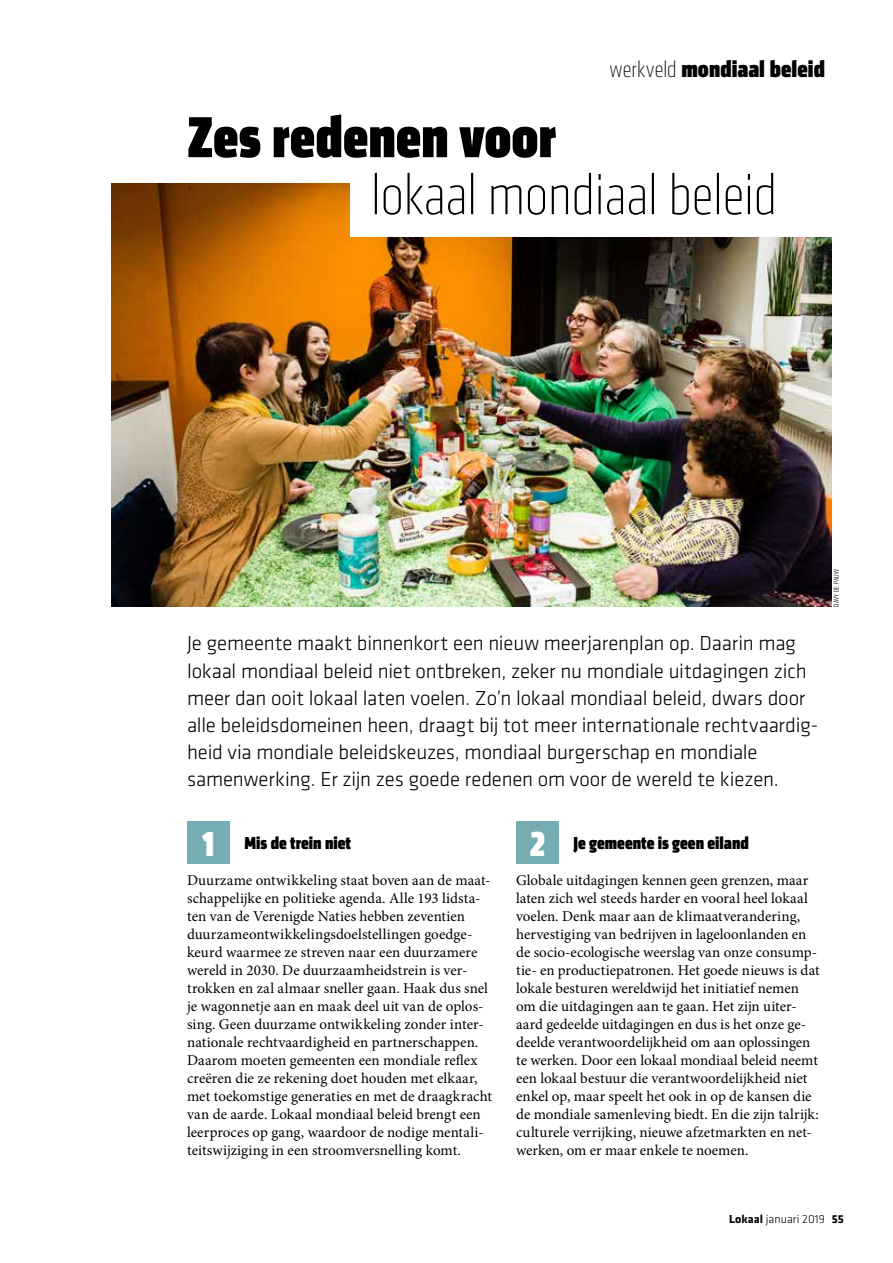
<style>
.page{position:relative;width:893px;height:1263px;background:#fff}
.page>*{position:absolute;margin:0;border:0;box-sizing:border-box;transform-origin:0 0}
.t1{font:200 condensed 60px "Klavika Display";color:#000}
.t2{font:900 condensed 60px "Klavika Display";color:#000}
.t3{font:900 condensed 24px "Klavika Display";letter-spacing:.005em;color:#000}
.t4{font:300 21px/27px "Klavika";letter-spacing:-.01em;color:#000}
.t5{font:900 condensed 18px "Klavika Display";color:#000}
.t6{font:15px/18px "Minion Pro";color:#000}
.t7{font:300 12px "Klavika";letter-spacing:.005em;color:#000}
.t8{font:300 7.5px "Klavika Condensed";letter-spacing:.025em;color:#000}
.s1{font-weight:200}
.s2{font-size:36px;color:#fff}
.s3{font-weight:700}
</style>
<div class="page">
<img style="left:112px;top:184px;width:719px;height:423px">
<div style="left:351px;top:164px;width:542px;height:72px;background:#fff"></div>
<div style="left:187px;top:821px;width:43px;height:42px;background:#76adb2"></div>
<div style="left:516px;top:821px;width:43px;height:42px;background:#76adb2"></div>
<h2 class="t3" style="left:610px;top:55px;width:216px"><span class="s1">werkveld</span> mondiaal beleid</h2>
<h1 class="t2" style="left:187px;top:102px;width:370px">Zes redenen voor</h1>
<h1 class="t1" style="left:371px;top:163px;width:407px">lokaal mondiaal beleid</h1>
<p class="t4" style="left:187px;top:630px;width:633px">Je gemeente maakt binnenkort een nieuw meerjarenplan op. Daarin mag lokaal mondiaal beleid niet ontbreken, zeker nu mondiale uitdagingen zich meer dan ooit lokaal laten voelen. Zo’n lokaal mondiaal beleid, dwars door alle beleidsdomeinen heen, draagt bij tot meer internationale rechtvaardig&shy;heid via mondiale beleidskeuzes, mondiaal burgerschap en mondiale samenwerking. Er zijn zes goede redenen om voor de wereld te kiezen.</p>
<p class="t8" style="left:832px;top:607px;width:40px;rotate:-90deg">DAVY DE PAUW</p>
<p class="t5" style="left:202px;top:832px;width:150px"><span class="s2">1</span> Mis de trein niet</p>
<p class="t6" style="left:187px;top:871px;width:306px">Duurzame ontwikkeling staat boven aan de maat&shy;schappelijke en politieke agenda. Alle 193 lidsta&shy;ten van de Verenigde Naties hebben zeventien duurzameontwikkelingsdoelstellingen goedge&shy;keurd waarmee ze streven naar een duurzamere wereld in 2030. De duurzaamheidstrein is ver&shy;trokken en zal almaar sneller gaan. Haak dus snel je wagonnetje aan en maak deel uit van de oplos&shy;sing. Geen duurzame ontwikkeling zonder inter&shy;nationale rechtvaardigheid en partnerschappen.<br>Daarom moeten gemeenten een mondiale reflex creëren die ze rekening doet houden met elkaar, met toekomstige generaties en met de draagkracht van de aarde. Lokaal mondiaal beleid brengt een leerproces op gang, waardoor de nodige mentali&shy;teitswijziging in een stroomversnelling komt.</p>
<p class="t5" style="left:530px;top:832px;width:221px"><span class="s2">2</span> Je gemeente is geen eiland</p>
<p class="t6" style="left:516px;top:871px;width:305px">Globale uitdagingen kennen geen grenzen, maar laten zich wel steeds harder en vooral heel lokaal voelen. Denk maar aan de klimaatverandering, hervestiging van bedrijven in lageloonlanden en de socio-ecologische weerslag van onze consump&shy;tie- en productiepatronen. Het goede nieuws is dat lokale besturen wereldwijd het initiatief nemen om die uitdagingen aan te gaan. Het zijn uiter&shy;aard gedeelde uitdagingen en dus is het onze ge&shy;deelde verantwoordelijkheid om aan oplossingen te werken. Door een lokaal mondiaal beleid neemt een lokaal bestuur die verantwoordelijkheid niet enkel op, maar speelt het ook in op de kansen die de mondiale samenleving biedt. En die zijn talrijk: culturele verrijking, nieuwe afzetmarkten en net&shy;werken, om er maar enkele te noemen.</p>
<p class="t7" style="left:729px;top:1212px;width:116px"><span class="s3">Lokaal</span> januari 2019 <span class="s3">55</span></p>
</div>
